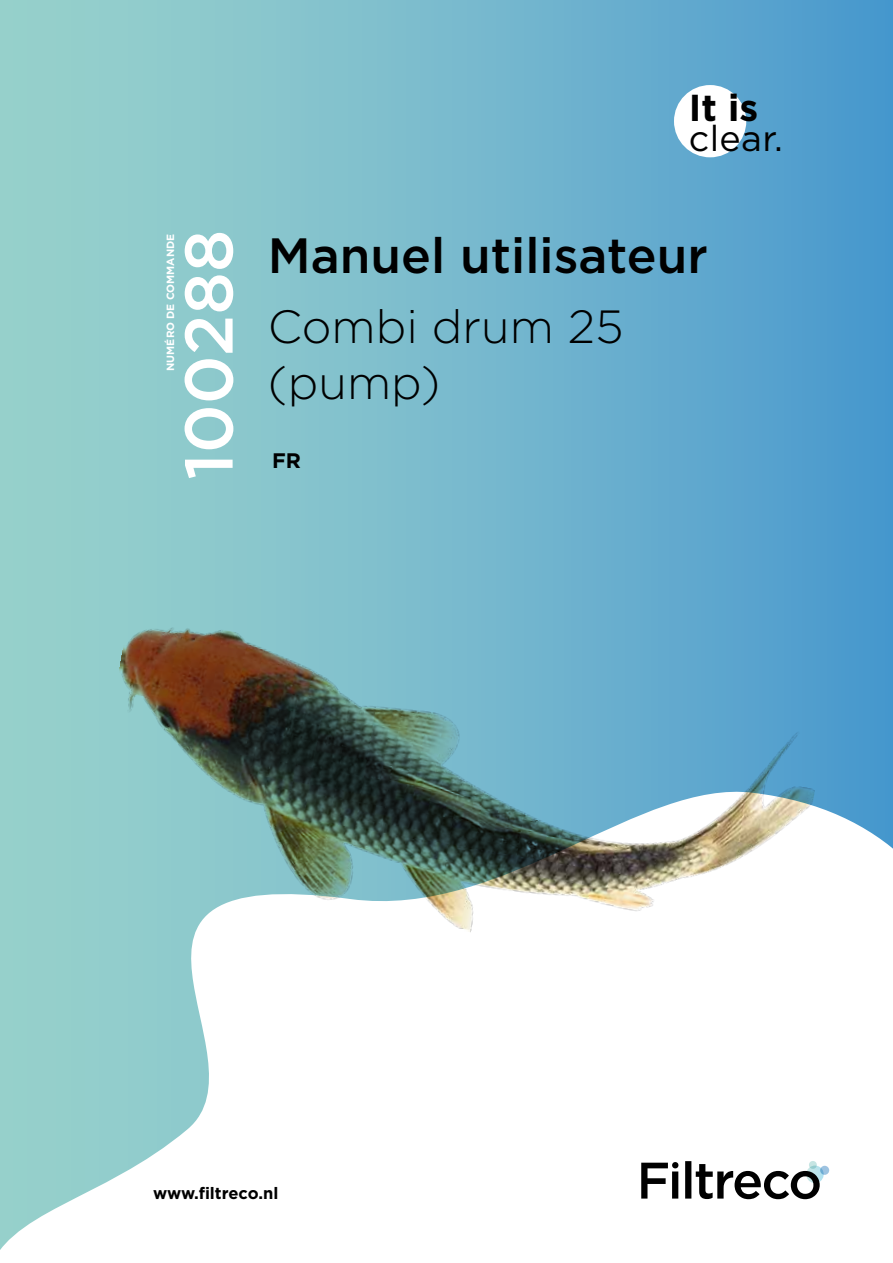
<style>
.page{position:relative;width:893px;height:1263px;background:#fff}
.page>*{position:absolute;margin:0;border:0;box-sizing:border-box;transform-origin:0 0}
.t1{font:500 67.5px "Gotham";color:#fff}
.t2{font:500 49.5px "Gotham";color:#000}
.t3{font:300 46.5px/55.8px "Gotham";color:#000}
.t4{font:700 37.5px "Gotham";color:#000}
.t5{font:36px "Gotham";letter-spacing:.01em;color:#000}
.t6{font:700 21px "Gotham";color:#000}
.t7{font:700 16.5px "Gotham";letter-spacing:-.005em;color:#000}
.t8{font:700 10.5px "Gotham";color:#fff}
</style>
<div class="page">
<div style="left:0;top:0;width:893px;height:1263px;background:linear-gradient(to right,#9fd6cc,#4d9bce)"></div>
<svg style="left:0;top:786px;width:893px;height:477px"></svg>
<img style="left:84px;top:613px;width:740px;height:374px">
<svg style="left:641px;top:1161px;width:231px;height:86px"></svg>
<div style="left:674px;top:85px;width:72px;height:72px;background:#fff;border-radius:50%"></div>
<p class="t4" style="left:689px;top:83px;width:71px">It is</p>
<p class="t5" style="left:689px;top:115px;width:96px">clear.</p>
<p class="t8" style="left:164px;top:371px;width:138px;rotate:-90deg">Numéro de comman de</p>
<h1 class="t1" style="left:165px;top:480px;width:252px;rotate:-90deg">100288</h1>
<p class="t2" style="left:268px;top:224px;width:441px">Manuel utilisateur</p>
<p class="t3" style="left:268px;top:298px;width:357px">Combi drum 25 (pump)</p>
<p class="t6" style="left:272px;top:446px;width:30px">FR</p>
<p class="t7" style="left:153px;top:1182px;width:127px">www.filtreco.nl</p>
</div>
